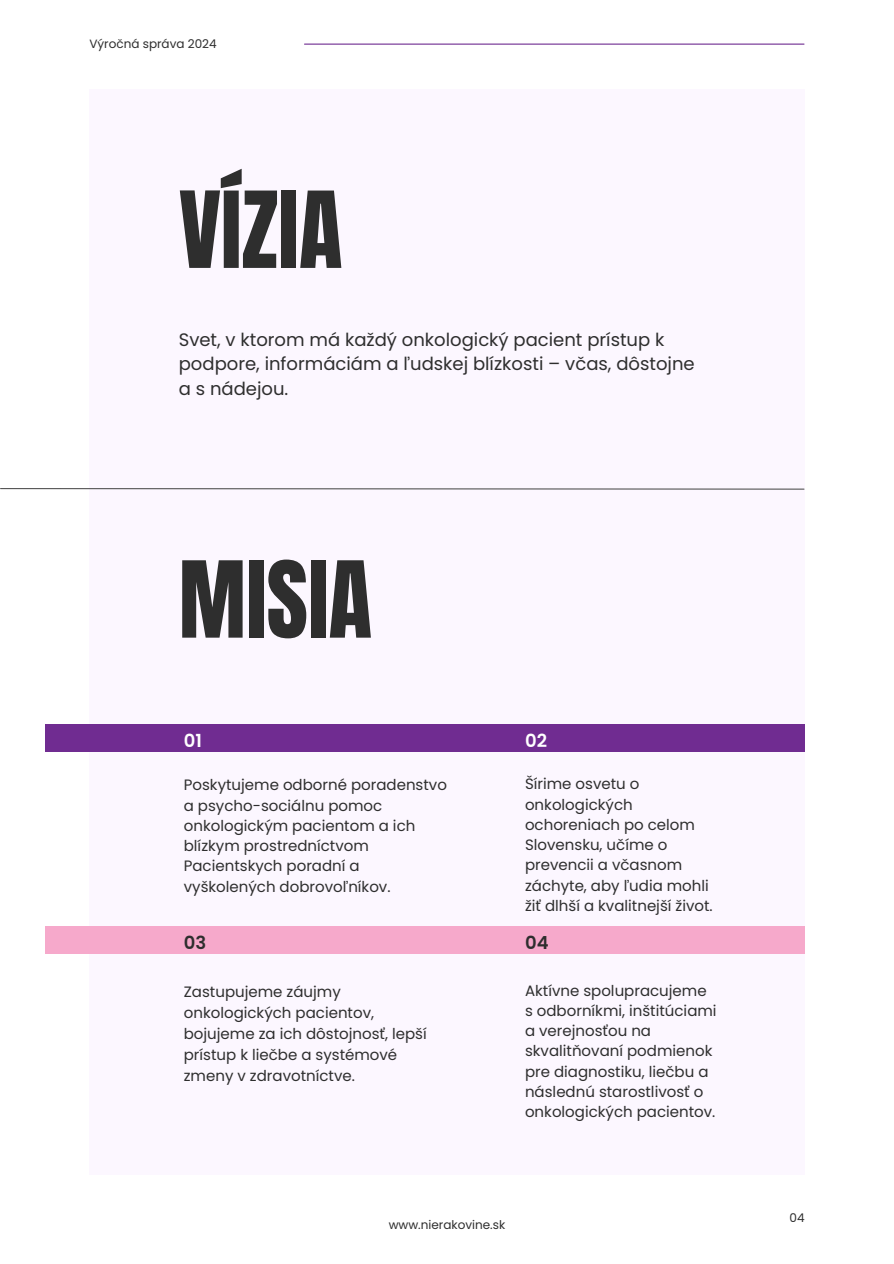
<style>
.page{position:relative;width:894px;height:1264px;background:#fff}
.page>*{position:absolute;margin:0;border:0;box-sizing:border-box;transform-origin:0 0}
.t1{font:90px "Anton";color:#2e2e2e}
.t2{font:18px/24.8px "Poppins";color:#2e2e2e}
.t3{font:600 18px "Poppins";color:#fff}
.t4{font:600 18px "Poppins";color:#2e2e2e}
.t5{font:15px/20.2px "Poppins";color:#2e2e2e}
.t6{font:12px "Poppins";color:#2e2e2e}
</style>
<div class="page">
<div style="left:89px;top:89px;width:715px;height:1085px;background:#fcf7ff"></div>
<div style="left:45px;top:723px;width:759px;height:28px;background:#702c91"></div>
<div style="left:45px;top:926px;width:759px;height:27px;background:#f6a9cb"></div>
<hr style="left:304px;top:44px;width:499px;height:1px;background:#702c91">
<svg style="left:0;top:488px;width:804px;height:2px;background:#9d9b9e"></svg>
<p class="t6" style="left:89px;top:37px;width:129px">Výročná správa 2024</p>
<h1 class="t1" style="left:179px;top:184px;width:165px">VÍZIA</h1>
<p class="t2" style="left:179px;top:327px;width:517px">Svet, v ktorom má každý onkologický pacient prístup k podpore, informáciám a ľudskej blízkosti – včas, dôstojne a s nádejou.</p>
<h1 class="t1" style="left:179px;top:554px;width:195px">MISIA</h1>
<p class="t3" style="left:184px;top:729px;width:20px">01</p>
<p class="t5" style="left:184px;top:775px;width:264px">Poskytujeme odborné poradenstvo a psycho-sociálnu pomoc onkologickým pacientom a ich blízkym prostredníctvom<br>Pacientskych poradní a vybkolených dobrovoľníkov.</p>
<p class="t4" style="left:184px;top:932px;width:24px">03</p>
<p class="t5" style="left:184px;top:981px;width:244px;line-height:21px">Zastupujeme záujmy onkologických pacientov, bojujeme za ich dôstojnosť, lepbí prístup k liečbe a systémové zmeny v zdravotníctve.</p>
<p class="t3" style="left:525px;top:729px;width:23px">02</p>
<p class="t5" style="left:525px;top:774px;width:189px">aírime osvetu o onkologických ochoreniach po celom<br>Slovensku, učíme o prevencii a včasnom záchyte, aby ľudia mohli žiť dlhbí a kvalitnejbí život.</p>
<p class="t4" style="left:525px;top:932px;width:25px">04</p>
<p class="t5" style="left:525px;top:980px;width:193px">Aktívne spolupracujeme s odborníkmi, inbtitúciami a verejnosťou na skvalitňovaní podmienok pre diagnostiku, liečbu a následnú starostlivosť o onkologických pacientov.</p>
<p class="t6" style="left:388px;top:1217px;width:118px">www.nierakovine.sk</p>
<p class="t6" style="left:789px;top:1210px;width:17px">04</p>
</div>
